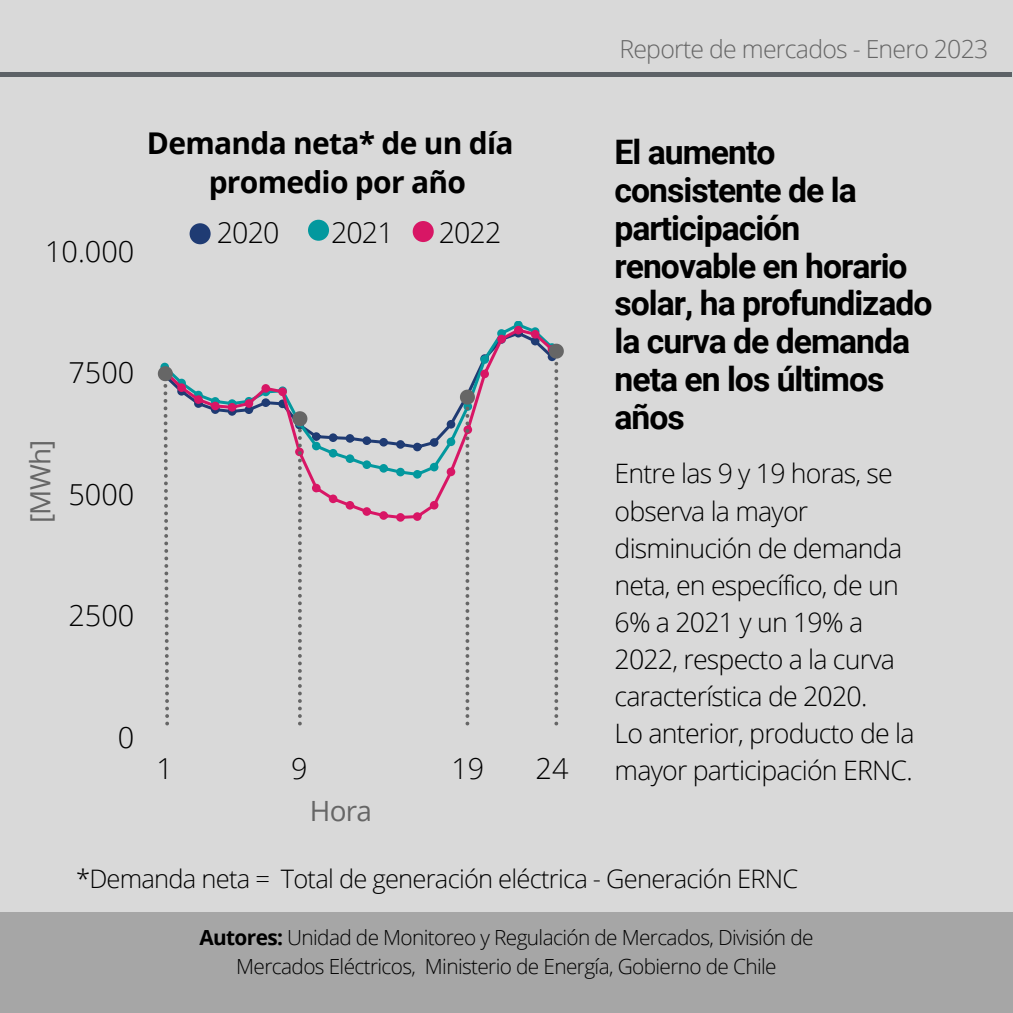
<style>
.page{position:relative;width:1013px;height:1013px;background:#fff}
.page>*{position:absolute;margin:0;border:0;box-sizing:border-box;transform-origin:0 0}
.t1{font:700 33.75px/37.9px "Roboto";letter-spacing:-.03em;color:#000}
.t2{font:700 30px/38.5px "Open Sans";letter-spacing:-.025em;color:#000;text-align:center}
.t3{font:300 28.88px "Open Sans";color:#000}
.t4{font:300 28.5px "Open Sans";letter-spacing:-.03em;color:#000}
.t5{font:27.88px "Open Sans";letter-spacing:-.025em;color:#666}
.t6{font:300 26.75px/37px "Open Sans";letter-spacing:-.03em;color:#000}
.t7{font:300 25.5px "Open Sans";letter-spacing:-.03em;color:#000}
.t8{font:300 24.88px "Open Sans";letter-spacing:-.03em;color:#666}
.t9{font:300 20.88px/29px "Open Sans";letter-spacing:-.03em;color:#000;text-align:center}
.s1{font-weight:700}
</style>
<div class="page">
<div style="left:0;top:0;width:1012px;height:1012px;background:#d9d9d9"></div>
<div style="left:189px;top:223px;width:22px;height:21px;background:#1f3b73;border-radius:50%"></div>
<div style="left:308px;top:220px;width:21px;height:21px;background:#03989e;border-radius:50%"></div>
<div style="left:412px;top:221px;width:22px;height:21px;background:#d81665;border-radius:50%"></div>
<div style="left:0;top:72px;width:1012px;height:5px;background:#5d6267"></div>
<div style="left:0;top:911px;width:1012px;height:101px;background:#a6a6a6"></div>
<svg style="left:157px;top:321px;width:407px;height:404px"></svg>
<p class="t3" style="left:45px;top:231px;width:91px">10.000</p>
<p class="t2" style="left:147px;top:123px;width:368px">Demanda neta* de un día promedio por año</p>
<p class="t4" style="left:217px;top:213px;width:64px">2020</p>
<p class="t4" style="left:331px;top:213px;width:64px">2021</p>
<p class="t4" style="left:439px;top:213px;width:64px">2022</p>
<p class="t3" style="left:68px;top:352px;width:67px">7500</p>
<p class="t5" style="left:21px;top:523px;width:85px;rotate:-90deg">[MWh]</p>
<p class="t3" style="left:68px;top:474px;width:67px">5000</p>
<p class="t3" style="left:68px;top:595px;width:67px">2500</p>
<p class="t3" style="left:118px;top:716px;width:18px">0</p>
<p class="t3" style="left:156px;top:748px;width:18px">1</p>
<p class="t3" style="left:291px;top:748px;width:18px">9</p>
<p class="t3" style="left:451px;top:748px;width:34px">19</p>
<p class="t3" style="left:535px;top:748px;width:34px">24</p>
<p class="t5" style="left:310px;top:790px;width:64px">Hora</p>
<p class="t8" style="left:619px;top:32px;width:370px">Reporte de mercados - Enero 2023</p>
<p class="t1" style="left:614px;top:134px;width:319px">El aumento consistente de la participación renovable en horario solar, ha profundizado la curva de demanda neta en los últimos años</p>
<p class="t6" style="left:614px;top:454px;width:301px">Entre las 9 y 19 horas, se observa la mayor disminución de demanda neta, en específico, de un<br>6% a 2021 y un 19% a<br>2022, respecto a la curva característica de 2020.<br>Lo anterior, producto de la mayor participación ERNC.</p>
<p class="t7" style="left:76px;top:861px;width:723px">*Demanda neta = Total de generación eléctrica - Generación ERNC</p>
<p class="t9" style="left:199px;top:922px;width:615px"><span class="s1">Autores:</span> Unidad de Monitoreo y Regulación de Mercados, División de<br>Mercados Eléctricos, Ministerio de Energía, Gobierno de Chile</p>
</div>
